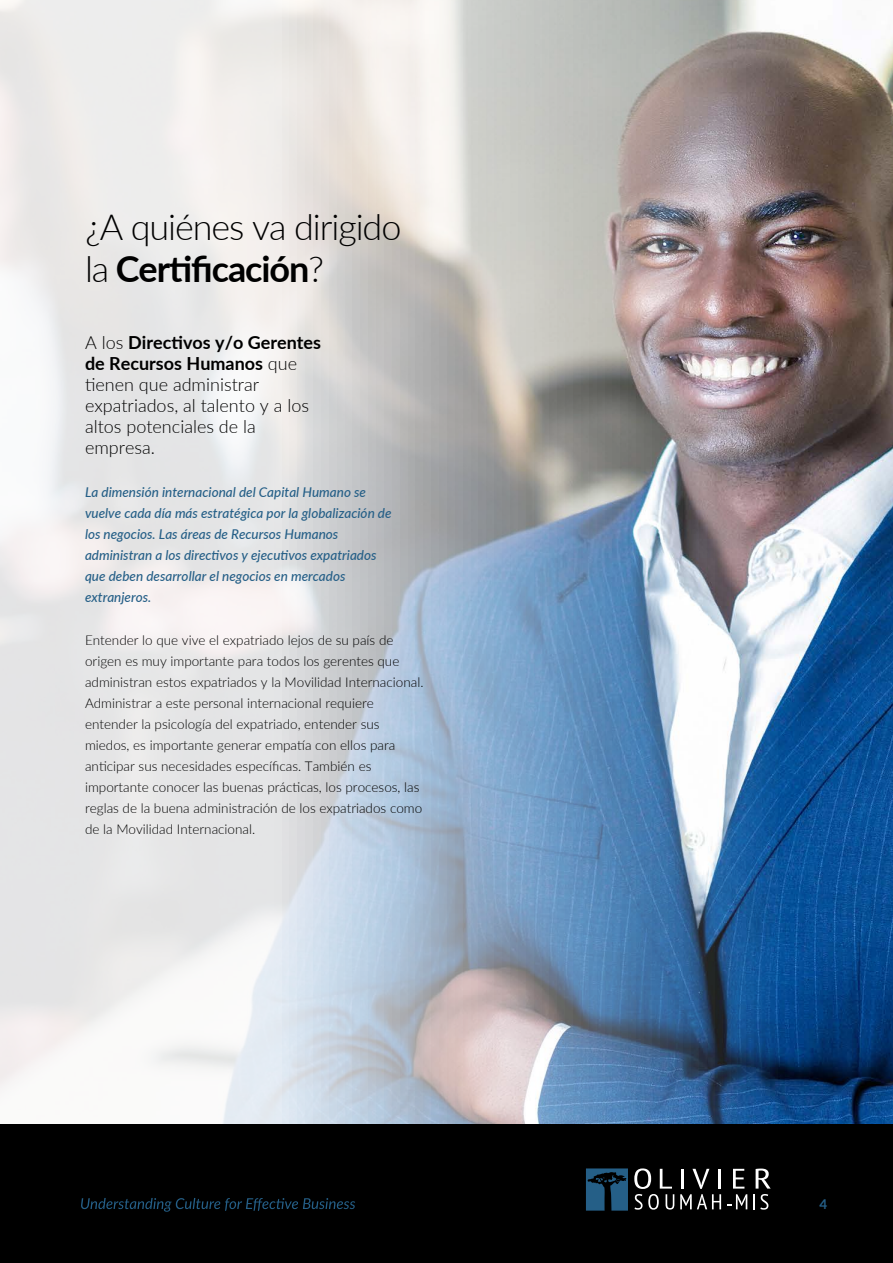
<style>
.page{position:relative;width:893px;height:1263px;background:#fff}
.page>*{position:absolute;margin:0;border:0;box-sizing:border-box;transform-origin:0 0}
.t1{font:300 36px "Lato";letter-spacing:-.03em;color:#000}
.t2{font:700 36px "Lato";letter-spacing:-.03em;color:#000}
.t3{font:300 18px/21px "Lato";color:#000}
.t4{font:300 13.5px/21px "Lato";color:#000}
.t5{font:italic 500 13.5px/21px "Lato";color:#255f87}
.t6{font:700 13.5px "Lato";color:#255f87}
.s1{font-weight:300}
.s2{font-weight:700}
</style>
<div class="page">
<img style="left:0;top:0;width:893px;height:1125px">
<div style="left:0;top:1125px;width:893px;height:138px;background:#000"></div>
<svg style="left:586px;top:1168px;width:42px;height:42px"></svg>
<svg style="left:733px;top:1169px;width:11px;height:19px"></svg>
<svg style="left:756px;top:1168px;width:15px;height:20px"></svg>
<svg style="left:634px;top:1168px;width:40px;height:41px"></svg>
<svg style="left:680px;top:1169px;width:41px;height:40px"></svg>
<svg style="left:727px;top:1194px;width:20px;height:15px"></svg>
<svg style="left:753px;top:1194px;width:15px;height:15px"></svg>
<svg style="left:81px;top:1198px;width:274px;height:14px"></svg>
<h1 class="t1" style="left:86px;top:202px;width:317px">¿A quiénes va dirigido</h1>
<h1 class="t2" style="left:85px;top:242px;width:240px"><span class="s1">la</span> Certificación<span class="s1">?</span></h1>
<h2 class="t3" style="left:85px;top:331px;width:238px">A los <span class="s2">Directivos y/o Gerentes de Recursos Humanos</span> que tienen que administrar expatriados, al talento y a los altos potenciales de la empresa.</h2>
<p class="t5" style="left:85px;top:481px;width:308px">La dimensión internacional del Capital Humano se vuelve cada día más estratégica por la globalización de los negocios. Las áreas de Recursos Humanos administran a los directivos y ejecutivos expatriados que deben desarrollar el negocios en mercados extranjeros.</p>
<p class="t4" style="left:85px;top:629px;width:340px">Entender lo que vive el expatriado lejos de su país de origen es muy importante para todos los gerentes que administran estos expatriados y la Movilidad Internacional.<br>Administrar a este personal internacional requiere entender la psicología del expatriado, entender sus miedos, es importante generar empatía con ellos para anticipar sus necesidades específicas. También es importante conocer las buenas prácticas, los procesos, las reglas de la buena administración de los expatriados como de la Movilidad Internacional.</p>
<p class="t6" style="left:820px;top:1194px;width:9px">4</p>
</div>
